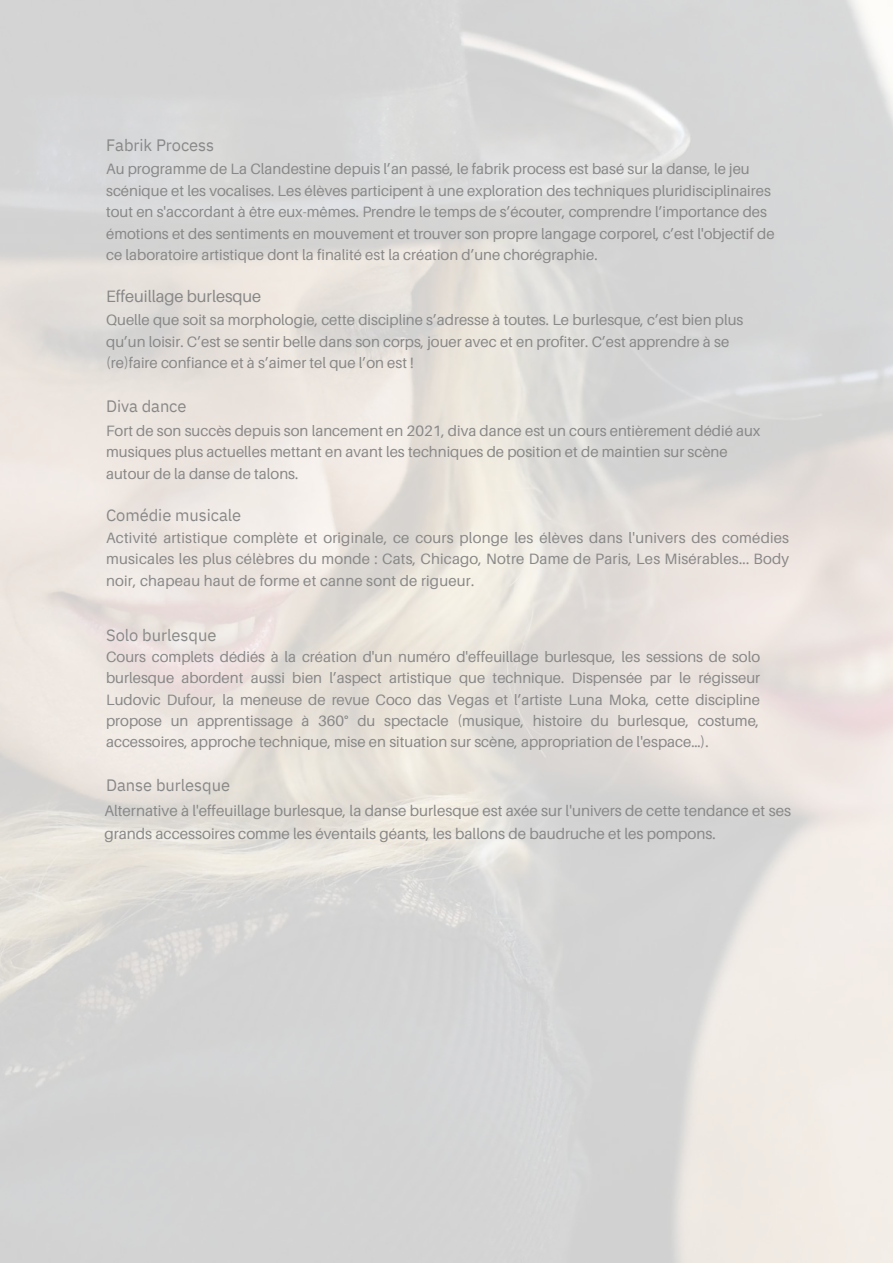
<style>
.page{position:relative;width:893px;height:1264px;background:#fff}
.page>*{position:absolute;margin:0;border:0;box-sizing:border-box;transform-origin:0 0}
.t1{font:16.5px "IBM Plex Sans";letter-spacing:-.005em;color:#888}
.t2{font:16.5px "Aileron";letter-spacing:-.005em;color:#888}
.t3{font:15.3px/22.5px "Aileron";color:#888}
.t4{font:15px/21.3px "Aileron";color:#888}
</style>
<div class="page">
<p class="t1" style="left:106px;top:134px;width:110px">Fabrik Process</p>
<p class="t4" style="left:106px;top:158px;width:670px">Au programme de La Clandestine depuis l’an passé, le fabrik process est basé sur la danse, le jeu scénique et les vocalises. Les élèves participent à une exploration des techniques pluridisciplinaires tout en s'accordant à être eux-mêmes. Prendre le temps de s’écouter, comprendre l’importance des émotions et des sentiments en mouvement et trouver son propre langage corporel, c’est l'objectif de ce laboratoire artistique dont la finalité est la création d’une chorégraphie.</p>
<p class="t2" style="left:106px;top:285px;width:157px">Effeuillage burlesque</p>
<p class="t4" style="left:106px;top:309px;width:638px">Quelle que soit sa morphologie, cette discipline s’adresse à toutes. Le burlesque, c’est bien plus qu’un loisir. C’est se sentir belle dans son corps, jouer avec et en profiter. C’est apprendre à se (re)faire confiance et à s’aimer tel que l’on est !</p>
<p class="t1" style="left:106px;top:395px;width:82px">Diva dance</p>
<p class="t4" style="left:106px;top:420px;width:655px">Fort de son succès depuis son lancement en 2021, diva dance est un cours entièrement dédié aux musiques plus actuelles mettant en avant les techniques de position et de maintien sur scène autour de la danse de talons.</p>
<p class="t1" style="left:106px;top:504px;width:136px">Comédie musicale</p>
<p class="t4" style="left:106px;top:527px;width:684px;text-align:justify">Activité artistique complète et originale, ce cours plonge les élèves dans l'univers des comédies musicales les plus célèbres du monde : Cats, Chicago, Notre Dame de Paris, Les Misérables... Body noir, chapeau haut de forme et canne sont de rigueur.</p>
<p class="t1" style="left:106px;top:623px;width:112px">Solo burlesque</p>
<p class="t4" style="left:106px;top:645px;width:655px;text-align:justify">Cours complets dédiés à la création d'un numéro d'effeuillage burlesque, les sessions de solo burlesque abordent aussi bien l’aspect artistique que technique. Dispensée par le régisseur Ludovic Dufour, la meneuse de revue Coco das Vegas et l’artiste Luna Moka, cette discipline propose un apprentissage à 360° du spectacle (musique, histoire du burlesque, costume, accessoires, approche technique, mise en situation sur scène, appropriation de l'espace…).</p>
<p class="t1" style="left:106px;top:774px;width:125px">Danse burlesque</p>
<p class="t3" style="left:104px;top:799px;width:688px">Alternative à l'effeuillage burlesque, la danse burlesque est axée sur l'univers de cette tendance et ses grands accessoires comme les éventails géants, les ballons de baudruche et les pompons.</p>
</div>
